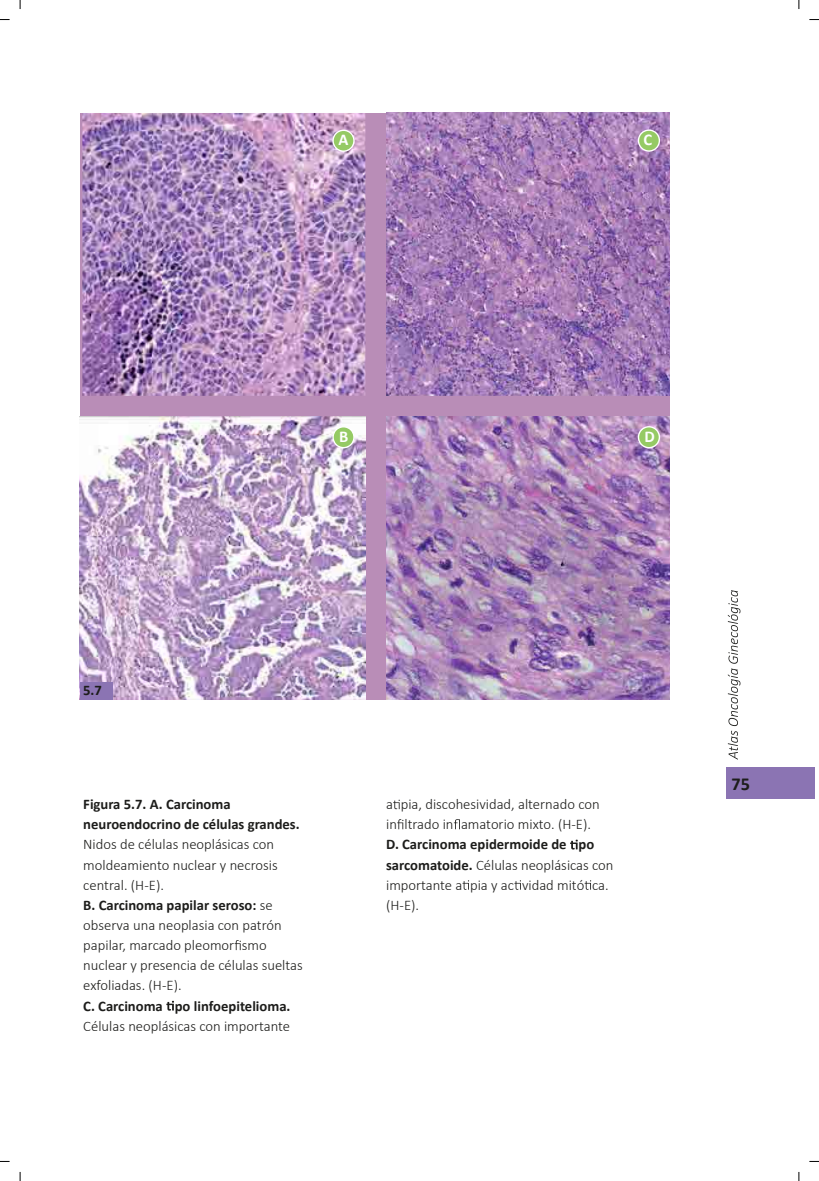
<style>
.page{position:relative;width:819px;height:1181px;background:#fff}
.page>*{position:absolute;margin:0;border:0;box-sizing:border-box;transform-origin:0 0}
.t1{font:700 18.38px "Calibri";color:#1d1d1b}
.t2{font:700 16.45px "Calibri";color:#fff}
.t3{font:300 14.7px/20.1px "Calibri";color:#1d1d1b}
.t4{font:700 14.7px/20.1px "Calibri";color:#1d1d1b}
.s1{font-weight:700}
</style>
<div class="page">
<div style="left:726px;top:767px;width:89px;height:32px;background:#8b74b3"></div>
<svg style="left:727px;top:590px;width:13px;height:169px"></svg>
<div style="left:80px;top:113px;width:589px;height:586px;background:#b98db7"></div>
<img style="left:82px;top:113px;width:283px;height:283px">
<img style="left:80px;top:416px;width:285px;height:283px">
<img style="left:386px;top:113px;width:283px;height:283px">
<img style="left:386px;top:416px;width:283px;height:283px">
<svg style="left:234px;top:940px;width:7px;height:10px"></svg>
<svg style="left:166px;top:1001px;width:8px;height:9px"></svg>
<svg style="left:393px;top:799px;width:7px;height:10px"></svg>
<svg style="left:397px;top:819px;width:6px;height:10px"></svg>
<svg style="left:454px;top:819px;width:6px;height:10px"></svg>
<svg style="left:570px;top:839px;width:7px;height:10px"></svg>
<svg style="left:462px;top:880px;width:7px;height:9px"></svg>
<svg style="left:514px;top:880px;width:7px;height:9px"></svg>
<svg style="left:584px;top:880px;width:7px;height:9px"></svg>
<div style="left:80px;top:682px;width:33px;height:17px;background:#8b74b3"></div>
<svg style="left:332px;top:130px;width:22px;height:22px"></svg>
<svg style="left:332px;top:426px;width:22px;height:22px"></svg>
<svg style="left:637px;top:129px;width:23px;height:23px"></svg>
<svg style="left:637px;top:426px;width:23px;height:22px"></svg>
<svg style="left:0;top:19px;width:10px;height:2px"></svg>
<svg style="left:809px;top:19px;width:10px;height:2px"></svg>
<svg style="left:0;top:1160px;width:10px;height:2px"></svg>
<svg style="left:809px;top:1160px;width:10px;height:2px"></svg>
<svg style="left:19px;top:0;width:2px;height:9px"></svg>
<svg style="left:19px;top:1172px;width:2px;height:9px"></svg>
<svg style="left:798px;top:0;width:2px;height:9px"></svg>
<svg style="left:798px;top:1172px;width:2px;height:9px"></svg>
<p class="t2" style="left:338px;top:128px;width:11px">A</p>
<p class="t2" style="left:643px;top:128px;width:10px">C</p>
<p class="t2" style="left:339px;top:425px;width:11px">B</p>
<p class="t2" style="left:644px;top:425px;width:12px">D</p>
<p class="t4" style="left:83px;top:680px;width:20px">5.7</p>
<p class="t4" style="left:83px;top:794px;width:218px">Figura 5.7. A. Carcinoma neuroendocrino de células grandes.</p>
<p class="t3" style="left:83px;top:834px;width:221px">Nidos de células neoplásicas con moldeamiento nuclear y necrosis central. (H-E).<br><span class="s1">B. Carcinoma papilar seroso:</span> se observa una neoplasia con patrón papilar, marcado pleomor smo nuclear y presencia de células sueltas exfoliadas. (H-E).</p>
<p class="t4" style="left:83px;top:995px;width:209px">C. Carcinoma po linfoepitelioma.</p>
<p class="t3" style="left:83px;top:1015px;width:208px">Células neoplásicas con importante</p>
<p class="t3" style="left:386px;top:794px;width:215px">a pia, discohesividad, alternado con in ltrado in amatorio mixto. (H-E).</p>
<p class="t3" style="left:386px;top:834px;width:229px"><span class="s1">D. Carcinoma epidermoide de po sarcomatoide.</span> Células neoplásicas con importante a pia y ac vidad mitó ca. (H-E).</p>
<p class="t1" style="left:731px;top:770px;width:20px">75</p>
</div>
